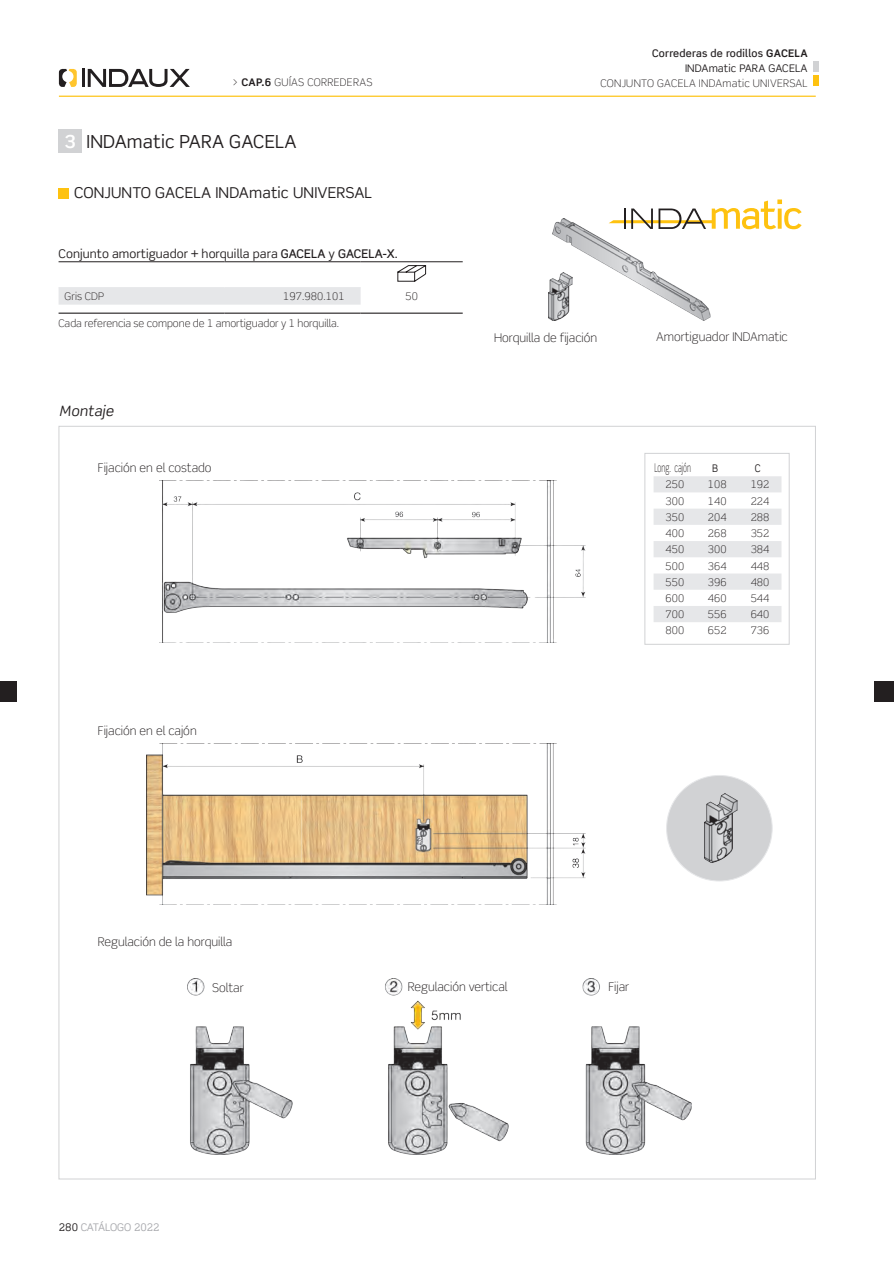
<style>
.page{position:relative;width:894px;height:1266px;background:#fff}
.page>*{position:absolute;margin:0;border:0;box-sizing:border-box;transform-origin:0 0}
.TITULU_1{font:18px "Scene Pro";letter-spacing:.01em;color:#231f20}
.TITULU_1-2{font:700 18px "Scene Pro";color:#fff}
.TITULU_2{font:15px "Scene Pro";letter-spacing:.01em;color:#231f20}
.TITULU_3{font:italic 14.25px "Scene Pro";letter-spacing:.01em;color:#231f20}
.descripción{font:300 12px "Scene Pro";color:#231f20}
.tabl__TITULO{font:12px "Scene Pro";letter-spacing:.005em;color:#231f20}
.tabl__titulillo{font:300 12px "Scene Pro";letter-spacing:.005em;color:#231f20;scale:.58 1}
.tabl__texto{font:300 10.5px "Scene Pro";letter-spacing:.01em;color:#231f20}
.notas{font:300 10.5px "Scene Pro";color:#231f20}
.cab__TITULU_2{font:300 10.5px "Scene Pro";letter-spacing:.03em;color:#231f20}
.cab__TITULU_Ø{font:500 10.5px "Scene Pro";letter-spacing:.02em;color:#231f20}
.notas-2{font:300 10.5px "Scene Pro";letter-spacing:.03em;color:#231f20}
.cab__TITULU_1{font:10.5px "Scene Pro";letter-spacing:.01em;color:#231f20}
.t1{font:10.5px "Scene Pro";color:#a8a9ad}
.tabl__texto_-_izq{font:300 10.5px "Scene Pro";letter-spacing:.01em;color:#231f20}
.tabl__titulillo-2{font:10.5px "Scene Pro";color:#231f20;scale:.9 1}
.s1{font-weight:700}
.s2{font-weight:500}
.s3{color:#231f20}
</style>
<div class="page">
<div style="left:813px;top:61px;width:5px;height:11px;background:#d1d2d4"></div>
<div style="left:813px;top:76px;width:5px;height:10px;background:#fec210"></div>
<hr style="left:59px;top:96px;width:756px;height:1px;background:#fec210">
<svg style="left:59px;top:69px;width:18px;height:18px"></svg>
<hr style="left:82px;top:69px;width:3px;height:18px;background:#231f20">
<svg style="left:88px;top:69px;width:102px;height:18px"></svg>
<div style="left:59px;top:288px;width:301px;height:17px;background:#e6e7e9"></div>
<hr style="left:59px;top:261px;width:165px;height:1px;background:#231f20">
<hr style="left:224px;top:261px;width:43px;height:1px;background:#231f20">
<hr style="left:267px;top:261px;width:93px;height:1px;background:#231f20">
<hr style="left:360px;top:261px;width:102px;height:1px;background:#231f20">
<hr style="left:59px;top:313px;width:165px;height:1px;background:#231f20">
<hr style="left:224px;top:313px;width:43px;height:1px;background:#231f20">
<hr style="left:267px;top:313px;width:93px;height:1px;background:#231f20">
<hr style="left:360px;top:313px;width:102px;height:1px;background:#231f20">
<hr style="left:59px;top:287px;width:165px;height:1px;background:#e6e7e9">
<hr style="left:224px;top:287px;width:43px;height:1px;background:#e6e7e9">
<hr style="left:267px;top:287px;width:93px;height:1px;background:#e6e7e9">
<svg style="left:397px;top:265px;width:29px;height:17px"></svg>
<img style="left:553px;top:218px;width:157px;height:103px">
<img style="left:162px;top:481px;width:424px;height:161px">
<img style="left:146px;top:744px;width:440px;height:161px">
<img style="left:549px;top:273px;width:23px;height:47px">
<div style="left:666px;top:775px;width:106px;height:106px;background:#d1d2d4;border-radius:50%"></div>
<img style="left:704px;top:794px;width:33px;height:69px">
<div style="left:644px;top:453px;width:145px;height:192px;border:1px solid #d1d2d4"></div>
<svg style="left:653px;top:476px;width:128px;height:146px"></svg>
<img style="left:187px;top:978px;width:504px;height:176px">
<svg style="left:608px;top:200px;width:193px;height:29px"></svg>
<div style="left:59px;top:188px;width:10px;height:11px;background:#fec210"></div>
<div style="left:59px;top:129px;width:23px;height:24px;background:#d1d2d4"></div>
<div style="left:874px;top:681px;width:20px;height:21px;background:#231f20"></div>
<div style="left:0;top:681px;width:16px;height:21px;background:#231f20"></div>
<p class="cab__TITULU_Ø" style="left:652px;top:47px;width:157px">Correderas de rodillos <span class="s1">GACELA</span></p>
<p class="notas-2" style="left:232px;top:76px;width:142px">&gt; <span class="s1">CAP.6</span> GUÍAS CORREDERAS</p>
<p class="TITULU_1-2" style="left:65px;top:131px;width:13px">3</p>
<p class="TITULU_1" style="left:86px;top:130px;width:212px">INDAmatic PARA GACELA</p>
<p class="TITULU_2" style="left:74px;top:184px;width:300px">CONJUNTO GACELA INDAmatic UNIVERSAL</p>
<p class="tabl__TITULO" style="left:59px;top:246px;width:340px">Conjunto amortiguador + horquilla para <span class="s2">GACELA</span> y <span class="s2">GACELA-X</span>.</p>
<p class="tabl__texto_-_izq" style="left:65px;top:290px;width:41px">Gris CDP</p>
<p class="notas" style="left:59px;top:317px;width:282px">Cada referencia se compone de 1 amortiguador y 1 horquilla.</p>
<p class="tabl__texto" style="left:283px;top:290px;width:63px">197.980.101</p>
<p class="tabl__texto" style="left:405px;top:290px;width:14px">50</p>
<p class="TITULU_3" style="left:59px;top:402px;width:56px">Montaje</p>
<p class="cab__TITULU_1" style="left:685px;top:61px;width:124px">INDAmatic PARA GACELA</p>
<p class="cab__TITULU_2" style="left:600px;top:76px;width:209px">CONJUNTO GACELA INDAmatic UNIVERSAL</p>
<p class="descripción" style="left:494px;top:330px;width:105px">Horquilla de fijación</p>
<p class="descripción" style="left:656px;top:329px;width:133px">Amortiguador INDAmatic</p>
<p class="descripción" style="left:98px;top:461px;width:115px">Fijación en el costado</p>
<p class="tabl__titulillo" style="left:654px;top:461px;width:65px">Long. cajón</p>
<p class="tabl__titulillo-2" style="left:712px;top:462px;width:8px">B</p>
<p class="tabl__titulillo-2" style="left:755px;top:462px;width:8px">C</p>
<p class="descripción" style="left:98px;top:724px;width:100px">Fijación en el cajón</p>
<p class="descripción" style="left:98px;top:934px;width:136px">Regulación de la horquilla</p>
<p class="descripción" style="left:212px;top:981px;width:33px">Soltar</p>
<p class="t1" style="left:59px;top:1220px;width:102px"><span class="s3">280</span> CATÁLOGO 2022</p>
<p class="tabl__texto" style="left:665px;top:478px;width:20px">250</p>
<p class="tabl__texto" style="left:708px;top:478px;width:20px">108</p>
<p class="tabl__texto" style="left:750px;top:478px;width:20px">192</p>
<p class="tabl__texto" style="left:665px;top:494px;width:20px">300</p>
<p class="tabl__texto" style="left:708px;top:494px;width:20px">140</p>
<p class="tabl__texto" style="left:750px;top:494px;width:20px">224</p>
<p class="tabl__texto" style="left:665px;top:511px;width:20px">350</p>
<p class="tabl__texto" style="left:708px;top:511px;width:20px">204</p>
<p class="tabl__texto" style="left:750px;top:511px;width:20px">288</p>
<p class="tabl__texto" style="left:665px;top:527px;width:20px">400</p>
<p class="tabl__texto" style="left:708px;top:527px;width:20px">268</p>
<p class="tabl__texto" style="left:750px;top:527px;width:20px">352</p>
<p class="tabl__texto" style="left:665px;top:543px;width:20px">450</p>
<p class="tabl__texto" style="left:708px;top:543px;width:20px">300</p>
<p class="tabl__texto" style="left:750px;top:543px;width:20px">384</p>
<p class="tabl__texto" style="left:665px;top:559px;width:20px">500</p>
<p class="tabl__texto" style="left:708px;top:559px;width:20px">364</p>
<p class="tabl__texto" style="left:750px;top:559px;width:20px">448</p>
<p class="tabl__texto" style="left:665px;top:576px;width:20px">550</p>
<p class="tabl__texto" style="left:708px;top:576px;width:20px">396</p>
<p class="tabl__texto" style="left:750px;top:576px;width:20px">480</p>
<p class="tabl__texto" style="left:665px;top:592px;width:20px">600</p>
<p class="tabl__texto" style="left:708px;top:592px;width:20px">460</p>
<p class="tabl__texto" style="left:750px;top:592px;width:20px">544</p>
<p class="tabl__texto" style="left:665px;top:608px;width:20px">700</p>
<p class="tabl__texto" style="left:708px;top:608px;width:20px">556</p>
<p class="tabl__texto" style="left:750px;top:608px;width:20px">640</p>
<p class="tabl__texto" style="left:665px;top:624px;width:20px">800</p>
<p class="tabl__texto" style="left:708px;top:624px;width:20px">652</p>
<p class="tabl__texto" style="left:750px;top:624px;width:20px">736</p>
<p class="descripción" style="left:408px;top:979px;width:101px">Regulación vertical</p>
<p class="descripción" style="left:608px;top:979px;width:22px">Fijar</p>
</div>
